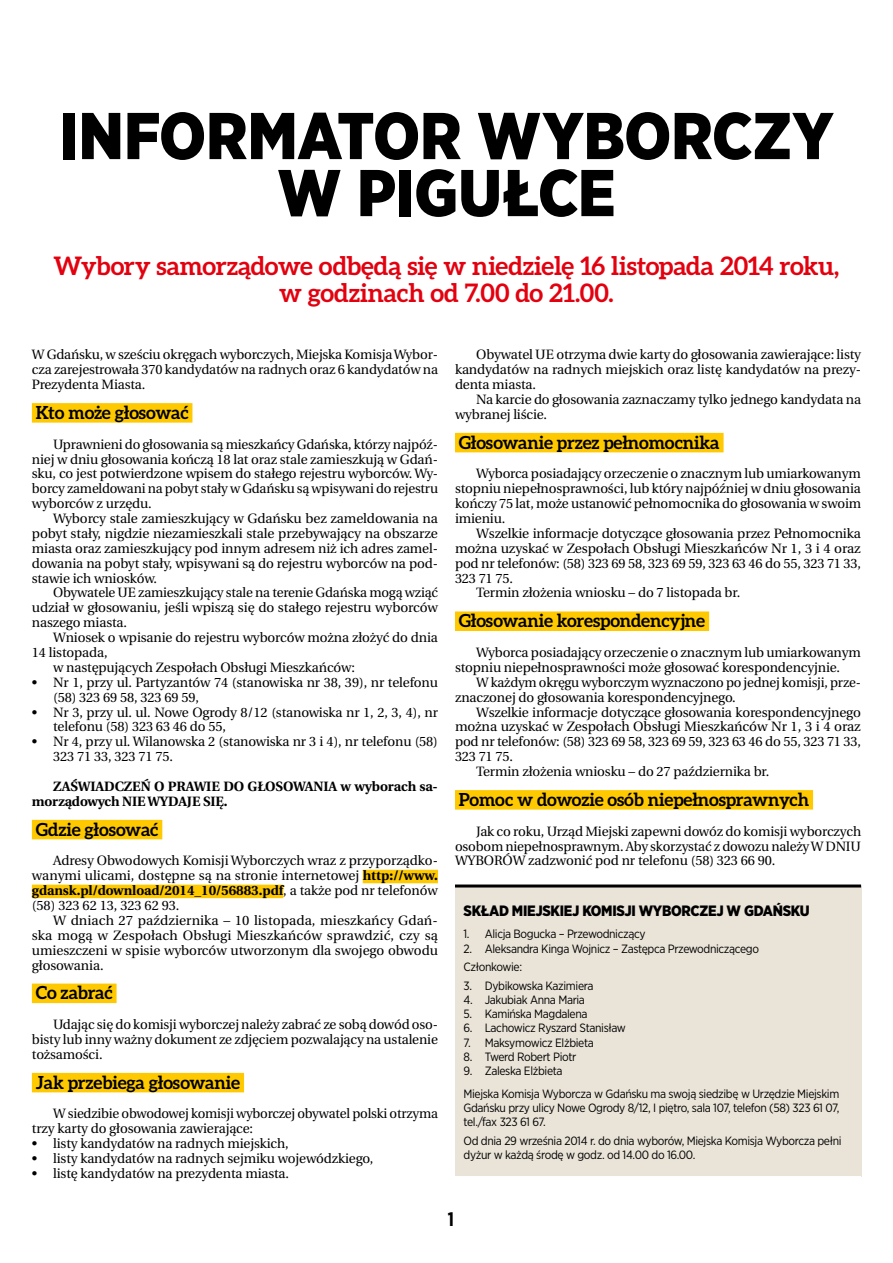
<style>
.page{position:relative;width:893px;height:1263px;background:#fff}
.page>*{position:absolute;margin:0;border:0;box-sizing:border-box;transform-origin:0 0}
.t1{font:900 66px/57px "Gotham Narrow";color:#000;text-align:center}
.t2{font:700 25.5px/27px "Aleo";letter-spacing:-.01em;color:#e3000f;text-align:center}
.t3{font:700 19.5px "Gotham X Narrow";color:#000}
.t4{font:700 18px "Aleo";letter-spacing:-.01em;color:#000}
.t5{font:900 15px "Gotham Narrow";letter-spacing:-.02em;color:#000}
.t6{font:13.5px/14.9px "Heuristica";letter-spacing:-.01em;color:#000;text-align:justify}
.t7{font:700 13.5px/14.9px "Heuristica";letter-spacing:-.01em;color:#000}
.t8{font:12px/14.2px "Gotham Narrow";letter-spacing:-.03em;color:#000}
.s1{font-weight:700}
</style>
<div class="page">
<div style="left:32px;top:403px;width:160px;height:20px;background:#fec900"></div>
<div style="left:32px;top:820px;width:130px;height:19px;background:#fec900"></div>
<div style="left:363px;top:870px;width:75px;height:13px;background:#fec900"></div>
<div style="left:32px;top:885px;width:251px;height:13px;background:#fec900"></div>
<div style="left:32px;top:983px;width:85px;height:20px;background:#fec900"></div>
<div style="left:32px;top:1073px;width:212px;height:19px;background:#fec900"></div>
<div style="left:455px;top:433px;width:269px;height:19px;background:#fec900"></div>
<div style="left:455px;top:611px;width:254px;height:20px;background:#fec900"></div>
<div style="left:455px;top:790px;width:358px;height:19px;background:#fec900"></div>
<div style="left:455px;top:886px;width:406px;height:291px;background:#eae3d8"></div>
<hr style="left:455px;top:1176px;width:406px;height:1px;background:#fff">
<hr style="left:455px;top:884px;width:406px;height:3px;background:#000">
<h1 class="t1" style="left:59px;top:107px;width:776px">INFORMATOR WYBORCZY<br>W PIGUŁCE</h1>
<h2 class="t2" style="left:54px;top:251px;width:787px">Wybory samorządowe odbędą się w niedzielę 16 listopada 2014 roku, w godzinach od 7.00 do 21.00.</h2>
<p class="t6" style="left:32px;top:347px;width:408px">W Gdańsku, w sześciu okręgach wyborczych, Miejska Komisja Wybor&shy;cza zarejestrowała 370 kandydatów na radnych oraz 6 kandydatów na Prezydenta Miasta.</p>
<h3 class="t4" style="left:36px;top:402px;width:154px">Kto może głosować</h3>
<p class="t6" style="left:32px;top:437px;width:408px;text-indent:21px">Uprawnieni do głosowania są mieszkańcy Gdańska, którzy najpóź&shy;niej w dniu głosowania kończą 18 lat oraz stale zamieszkują w Gdań&shy;sku, co jest potwierdzone wpisem do stałego rejestru wyborców. Wy&shy;borcy zameldowani na pobyt stały w Gdańsku są wpisywani do rejestru wyborców z urzędu.</p>
<p class="t6" style="left:32px;top:511px;width:408px;text-indent:21px">Wyborcy stale zamieszkujący w Gdańsku bez zameldowania na pobyt stały, nigdzie niezamieszkali stale przebywający na obszarze miasta oraz zamieszkujący pod innym adresem niż ich adres zamel&shy;dowania na pobyt stały, wpisywani są do rejestru wyborców na pod&shy;stawie ich wniosków.</p>
<p class="t6" style="left:32px;top:586px;width:408px;text-indent:21px">Obywatele UE zamieszkujący stale na terenie Gdańska mogą wziąć udział w głosowaniu, jeśli wpiszą się do stałego rejestru wyborców naszego miasta.</p>
<p class="t6" style="left:53px;top:630px;width:386px">Wniosek o wpisanie do rejestru wyborców można złożyć do dnia</p>
<p class="t6" style="left:32px;top:645px;width:77px">14 listopada,</p>
<p class="t6" style="left:53px;top:660px;width:304px">w następujących Zespołach Obsługi Mieszkańców:</p>
<p class="t6" style="left:53px;top:675px;width:386px;text-indent:-21px">• Nr 1, przy ul. Partyzantów 74 (stanowiska nr 38, 39), nr telefonu (58) 323 69 58, 323 69 59,</p>
<p class="t6" style="left:53px;top:705px;width:386px;text-indent:-21px">• Nr 3, przy ul. ul. Nowe Ogrody 8/12 (stanowiska nr 1, 2, 3, 4), nr telefonu (58) 323 63 46 do 55,</p>
<p class="t6" style="left:53px;top:734px;width:386px;text-indent:-21px">• Nr 4, przy ul. Wilanowska 2 (stanowiska nr 3 i 4), nr telefonu (58)<br>323 71 33, 323 71 75.</p>
<p class="t7" style="left:32px;top:778px;width:408px;text-indent:21px">ZAŚWIADCZEŃ O PRAWIE DO GŁOSOWANIA w wyborach sa&shy;morządowych NIE WYDAJE SIĘ.</p>
<h3 class="t4" style="left:36px;top:819px;width:124px">Gdzie głosować</h3>
<p class="t6" style="left:32px;top:853px;width:408px;text-indent:21px">Adresy Obwodowych Komisji Wyborczych wraz z przyporządko&shy;wanymi ulicami, dostępne są na stronie internetowej <span class="s1">http://www. gdansk.pl/download/2014_10/56883.pdf</span>, a także pod nr telefonów (58) 323 62 13, 323 62 93.</p>
<p class="t6" style="left:32px;top:913px;width:408px;text-indent:21px">W dniach 27 października – 10 listopada, mieszkańcy Gdań&shy;ska mogą w Zespołach Obsługi Mieszkańców sprawdzić, czy są umieszczeni w spisie wyborców utworzonym dla swojego obwodu głosowania.</p>
<h3 class="t4" style="left:36px;top:982px;width:78px">Co zabrać</h3>
<p class="t6" style="left:32px;top:1017px;width:408px;text-indent:21px">Udając się do komisji wyborczej należy zabrać ze sobą dowód oso&shy;bisty lub inny ważny dokument ze zdjęciem pozwalający na ustalenie tożsamości.</p>
<h3 class="t4" style="left:36px;top:1072px;width:206px">Jak przebiega głosowanie</h3>
<p class="t6" style="left:32px;top:1106px;width:408px;text-indent:21px">W siedzibie obwodowej komisji wyborczej obywatel polski otrzyma trzy karty do głosowania zawierające:</p>
<p class="t6" style="left:32px;top:1136px;width:258px">• listy kandydatów na radnych miejskich,</p>
<p class="t6" style="left:32px;top:1151px;width:343px">• listy kandydatów na radnych sejmiku wojewódzkiego,</p>
<p class="t6" style="left:32px;top:1166px;width:259px">• listę kandydatów na prezydenta miasta.</p>
<p class="t6" style="left:455px;top:347px;width:408px;text-indent:21px">Obywatel UE otrzyma dwie karty do głosowania zawierające: listy kandydatów na radnych miejskich oraz listę kandydatów na prezy&shy;denta miasta.</p>
<p class="t6" style="left:455px;top:392px;width:408px;text-indent:21px">Na karcie do głosowania zaznaczamy tylko jednego kandydata na wybranej liście.</p>
<h3 class="t4" style="left:459px;top:432px;width:262px">Głosowanie przez pełnomocnika</h3>
<p class="t6" style="left:455px;top:466px;width:408px;text-indent:21px">Wyborca posiadający orzeczenie o znacznym lub umiarkowanym stopniu niepełnosprawności, lub który najpóźniej w dniu głosowania kończy 75 lat, może ustanowić pełnomocnika do głosowania w swoim imieniu.</p>
<p class="t6" style="left:476px;top:526px;width:386px">Wszelkie informacje dotyczące głosowania przez Pełnomocnika</p>
<p class="t6" style="left:455px;top:541px;width:407px">można uzyskać w Zespołach Obsługi Mieszkańców Nr 1, 3 i 4 oraz</p>
<p class="t6" style="left:455px;top:556px;width:408px">pod nr telefonów: (58) 323 69 58, 323 69 59, 323 63 46 do 55, 323 71 33,</p>
<p class="t6" style="left:455px;top:571px;width:59px">323 71 75.</p>
<p class="t6" style="left:476px;top:585px;width:266px">Termin złożenia wniosku – do 7 listopada br.</p>
<h3 class="t4" style="left:459px;top:610px;width:248px">Głosowanie korespondencyjne</h3>
<p class="t6" style="left:455px;top:645px;width:407px;text-indent:21px">Wyborca posiadający orzeczenie o znacznym lub umiarkowanym stopniu niepełnosprawności może głosować korespondencyjnie.</p>
<p class="t6" style="left:455px;top:675px;width:408px;text-indent:21px">W każdym okręgu wyborczym wyznaczono po jednej komisji, prze&shy;znaczonej do głosowania korespondencyjnego.</p>
<p class="t6" style="left:476px;top:705px;width:386px">Wszelkie informacje dotyczące głosowania korespondencyjnego</p>
<p class="t6" style="left:455px;top:719px;width:407px">można uzyskać w Zespołach Obsługi Mieszkańców Nr 1, 3 i 4 oraz</p>
<p class="t6" style="left:455px;top:734px;width:408px">pod nr telefonów: (58) 323 69 58, 323 69 59, 323 63 46 do 55, 323 71 33,</p>
<p class="t6" style="left:455px;top:749px;width:59px">323 71 75.</p>
<p class="t6" style="left:476px;top:764px;width:295px">Termin złożenia wniosku – do 27 października br.</p>
<h3 class="t4" style="left:459px;top:789px;width:352px">Pomoc w dowozie osób niepełnosprawnych</h3>
<p class="t6" style="left:455px;top:824px;width:408px;text-indent:21px">Jak co roku, Urząd Miejski zapewni dowóz do komisji wyborczych osobom niepełnosprawnym. Aby skorzystać z dowozu należy W DNIU WYBORÓW zadzwonić pod nr telefonu (58) 323 66 90.</p>
<p class="t5" style="left:463px;top:900px;width:348px">SKŁAD MIEJSKIEJ KOMISJI WYBORCZEJ W GDAŃSKU</p>
<p class="t8" style="left:463px;top:927px;width:183px">1. Alicja Bogucka – Przewodniczący</p>
<p class="t8" style="left:463px;top:939px;width:297px;line-height:18.5px">2. Aleksandra Kinga Wojnicz – Zastępca Przewodniczącego<br>Członkowie:</p>
<p class="t8" style="left:463px;top:978px;width:131px">3. Dybikowska Kazimiera</p>
<p class="t8" style="left:463px;top:992px;width:123px">4. Jakubiak Anna Maria</p>
<p class="t8" style="left:463px;top:1006px;width:125px">5. Kamińska Magdalena</p>
<p class="t8" style="left:463px;top:1021px;width:164px">6. Lachowicz Ryszard Stanisław</p>
<p class="t8" style="left:463px;top:1035px;width:132px">7. Maksymowicz Elżbieta</p>
<p class="t8" style="left:463px;top:1049px;width:114px">8. Twerd Robert Piotr</p>
<p class="t8" style="left:463px;top:1059px;width:377px;line-height:22.8px">9. Zaleska Elżbieta<br>Miejska Komisja Wyborcza w Gdańsku ma swoją siedzibę w Urzędzie Miejskim</p>
<p class="t8" style="left:463px;top:1100px;width:377px">Gdańsku przy ulicy Nowe Ogrody 8/12, I piętro, sala 107, telefon (58) 323 61 07, tel./fax 323 61 67.</p>
<p class="t8" style="left:463px;top:1133px;width:380px">Od dnia 29 września 2014 r. do dnia wyborów, Miejska Komisja Wyborcza pełni dyżur w każdą środę w godz. od 14.00 do 16.00.</p>
<h3 class="t3" style="left:448px;top:1207px;width:8px">1</h3>
</div>
